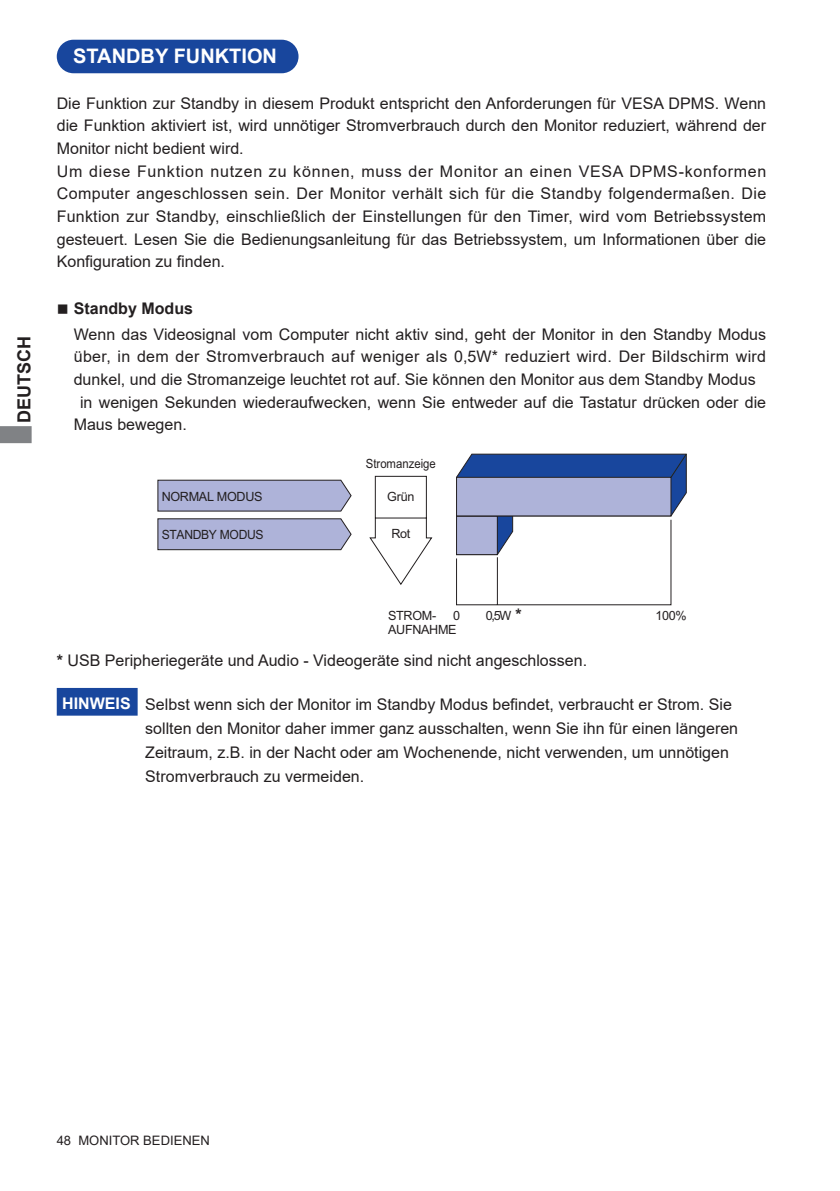
<style>
.page{position:relative;width:840px;height:1191px;background:#fff}
.page>*{position:absolute;margin:0;border:0;box-sizing:border-box;transform-origin:0 0}
.t1{font:700 20px "Arial";color:#fff}
.t2{font:700 18px "Arial";color:#231f20}
.t3{font:16px/22.6px "Arial";color:#231f20}
.t4{font:16px "Arial";letter-spacing:.025em;color:#231f20}
.t5{font:700 16px "Arial";color:#231f20}
.t6{font:13px "Arial";color:#231f20}
.t7{font:12.8px "Arial";letter-spacing:-.025em;color:#231f20}
.t8{font:12.8px "Arial";color:#231f20;scale:.89 1}
.t9{font:12.8px "Arial";letter-spacing:-.025em;color:#231f20;scale:.95 1}
.s1{font-weight:700}
.s2{font-weight:700;color:#fff}
</style>
<div class="page">
<svg style="left:0;top:426px;width:32px;height:17px"></svg>
<div style="left:58px;top:41px;width:239px;height:31px;background:#18469d;border-radius:16px"></div>
<div style="left:57px;top:40px;width:241px;height:33px;border:2px solid #18469d;border-radius:16px"></div>
<div style="left:57px;top:688px;width:80px;height:27px;background:#18469d"></div>
<svg style="left:456px;top:454px;width:230px;height:151px"></svg>
<svg style="left:157px;top:475px;width:275px;height:110px"></svg>
<p class="t2" style="left:11px;top:422px;width:88px;rotate:-90deg">DEUTSCH</p>
<p class="t1" style="left:73px;top:42px;width:205px">STANDBY FUNKTION</p>
<p class="t3" style="left:57px;top:91px;width:710px">Die Funktion zur Standby in diesem Produkt entspricht den Anforderungen für VESA DPMS. Wenn die Funktion aktiviert ist, wird unnötiger Stromverbrauch durch den Monitor reduziert, während der Monitor nicht bedient wird.<br>Um diese Funktion nutzen zu können, muss der Monitor an einen VESA DPMS-konformen Computer angeschlossen sein. Der Monitor verhält sich für die Standby folgendermaßen. Die Funktion zur Standby, einschließlich der Einstellungen für den Timer, wird vom Betriebssystem gesteuert. Lesen Sie die Bedienungsanleitung für das Betriebssystem, um Informationen über die Konfiguration zu finden.</p>
<p class="t3" style="left:74px;top:296px;width:693px;line-height:25.4px;text-indent:-17px">■ <span class="s1">Standby Modus<br></span>Wenn das Videosignal vom Computer nicht aktiv sind, geht der Monitor in den Standby Modus</p>
<p class="t4" style="left:74px;top:346px;width:693px">über, in dem der Stromverbrauch auf weniger als 0,5W* reduziert wird. Der Bildschirm wird</p>
<p class="t3" style="left:74px;top:368px;width:683px">dunkel, und die Stromanzeige leuchtet rot auf. Sie können den Monitor aus dem Standby Modus</p>
<p class="t3" style="left:80px;top:391px;width:687px">in wenigen Sekunden wiederaufwecken, wenn Sie entweder auf die Tastatur drücken oder die</p>
<p class="t3" style="left:74px;top:413px;width:114px">Maus bewegen.</p>
<p class="t7" style="left:162px;top:487px;width:102px">NORMAL MODUS</p>
<p class="t9" style="left:162px;top:526px;width:109px">STANDBY MODUS</p>
<p class="t8" style="left:365px;top:455px;width:80px">Stromanzeige</p>
<p class="t7" style="left:387px;top:488px;width:29px">Grün</p>
<p class="t7" style="left:391px;top:524px;width:20px">Rot</p>
<p class="t5" style="left:515px;top:603px;width:8px">*</p>
<p class="t7" style="left:388px;top:606px;width:50px">STROM-</p>
<p class="t7" style="left:453px;top:606px;width:9px">0</p>
<p class="t7" style="left:485px;top:606px;width:27px">0,5W</p>
<p class="t7" style="left:655px;top:606px;width:33px">100%</p>
<p class="t7" style="left:388px;top:621px;width:70px">AUFNAHME</p>
<p class="t3" style="left:57px;top:649px;width:531px"><span class="s1">*</span> USB Peripheriegeräte und Audio - Videogeräte sind nicht angeschlossen.</p>
<p class="t3" style="left:145px;top:692px;width:594px;line-height:24px;text-indent:-83px"><span class="s2">HINWEIS</span> Selbst wenn sich der Monitor im Standby Modus befindet, verbraucht er Strom. Sie sollten den Monitor daher immer ganz ausschalten, wenn Sie ihn für einen längeren Zeitraum, z.B. in der Nacht oder am Wochenende, nicht verwenden, um unnötigen Stromverbrauch zu vermeiden.</p>
<p class="t6" style="left:57px;top:1131px;width:154px">48 MONITOR BEDIENEN</p>
</div>
